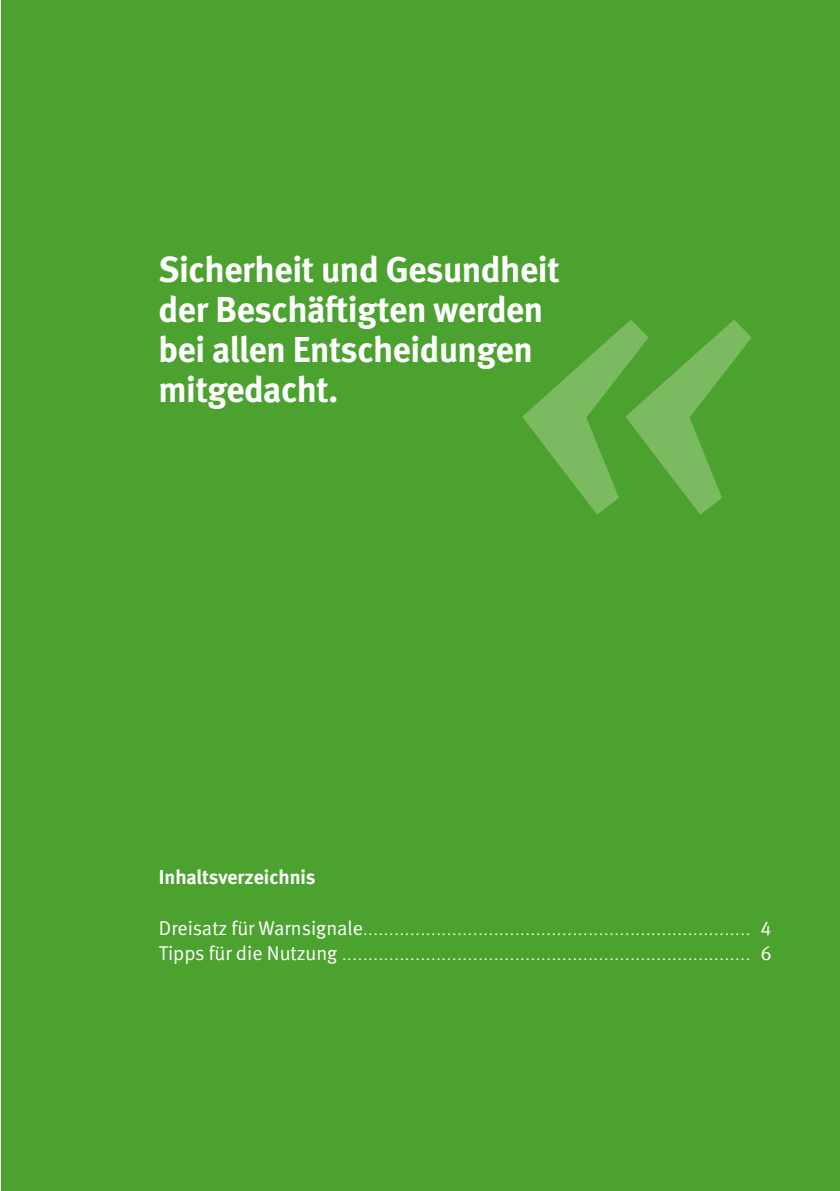
<style>
.page{position:relative;width:840px;height:1191px;background:#fff}
.page>*{position:absolute;margin:0;border:0;box-sizing:border-box;transform-origin:0 0}
.t1{font:700 36px/40px "DGUV Meta";letter-spacing:-.01em;color:#fff}
.Fließtext_FT_Abstand_nach{font:700 20px "DGUV Meta";color:#fff}
.t2{font:14px "DGUV Meta";color:#fff}
.s1{font-size:20px}
</style>
<div class="page">
<div style="left:1px;top:0;width:838px;height:1191px;background:#4ca22f"></div>
<svg style="left:522px;top:320px;width:229px;height:194px"></svg>
<p class="t1" style="left:158px;top:250px;width:402px">Sicherheit und Gesundheit der Beschäftigten werden bei allen Entscheidungen mitgedacht.</p>
<p class="Fließtext_FT_Abstand_nach" style="left:159px;top:864px;width:158px">Inhaltsverzeichnis</p>
<p class="t2" style="left:159px;top:922px;width:614px"><span class="s1">Dreisatz für Warnsignale</span>.......................................................................... <span class="s1">4</span></p>
<p class="t2" style="left:159px;top:947px;width:614px"><span class="s1">Tipps für die Nutzung</span> .............................................................................. <span class="s1">6</span></p>
</div>
